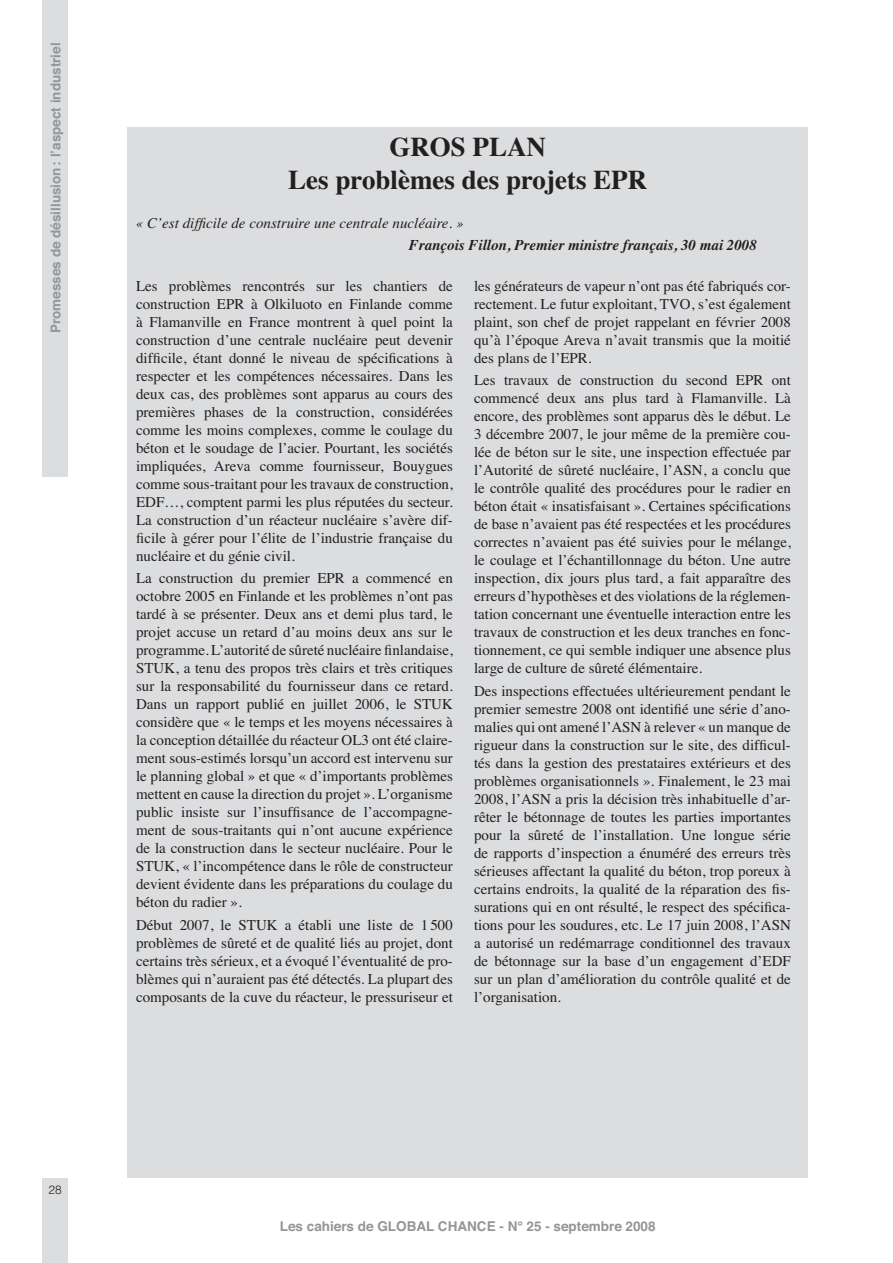
<style>
.page{position:relative;width:893px;height:1263px;background:#fff}
.page>*{position:absolute;margin:0;border:0;box-sizing:border-box;transform-origin:0 0}
.t1{font:700 27px/32.4px "Times";color:#231f20;text-align:center}
.t2{font:15px/18px "Times";color:#231f20;text-align:justify}
.t3{font:italic 15px/22.2px "Times";color:#231f20}
.t4{font:700 13.5px "Helvetica";color:#939598}
.t5{font:300 12px "Helvetica";color:#231f20}
.s1{font-weight:700}
</style>
<div class="page">
<div style="left:43px;top:0;width:25px;height:476px;background:#dcddde"></div>
<div style="left:43px;top:1178px;width:25px;height:85px;background:#dcddde"></div>
<div style="left:128px;top:128px;width:680px;height:1050px;background:#dcddde"></div>
<p class="t4" style="left:51px;top:333px;width:292px;rotate:-90deg">Promesses de désillusion : l’aspect industriel</p>
<p class="t5" style="left:49px;top:1185px;width:15px">28</p>
<p class="t1" style="left:288px;top:133px;width:361px">GROS PLAN<br>Les problèmes des projets EPR</p>
<p class="t3" style="left:409px;top:213px;width:349px;text-indent:-273px">« C’est difficile de construire une centrale nucléaire. »<br><span class="s1">François Fillon, Premier ministre français, 30 mai 2008</span></p>
<p class="t2" style="left:136px;top:278px;width:318px">Les problèmes rencontrés sur les chantiers de construction EPR à Olkiluoto en Finlande comme à Flamanville en France montrent à quel point la construction d’une centrale nucléaire peut devenir difficile, étant donné le niveau de spécifications à respecter et les compétences nécessaires. Dans les deux cas, des problèmes sont apparus au cours des premières phases de la construction, considérées comme les moins complexes, comme le coulage du béton et le soudage de l’acier. Pourtant, les sociétés impliquées, Areva comme fournisseur, Bouygues comme sous-traitant pour les travaux de construction, EDF…, comptent parmi les plus réputées du secteur.<br>La construction d’un réacteur nucléaire s’avère dif&shy;ficile à gérer pour l’élite de l’industrie française du nucléaire et du génie civil.</p>
<p class="t2" style="left:136px;top:571px;width:318px">La construction du premier EPR a commencé en octobre 2005 en Finlande et les problèmes n’ont pas tardé à se présenter. Deux ans et demi plus tard, le projet accuse un retard d’au moins deux ans sur le programme. L’autorité de sûreté nucléaire finlandaise, STUK, a tenu des propos très clairs et très critiques sur la responsabilité du fournisseur dans ce retard.<br>Dans un rapport publié en juillet 2006, le STUK considère que « le temps et les moyens nécessaires à la conception détaillée du réacteur OL3 ont été claire&shy;ment sous-estimés lorsqu’un accord est intervenu sur le planning global » et que « d’importants problèmes mettent en cause la direction du projet ». L’organisme public insiste sur l’insuffisance de l’accompagne&shy;ment de sous-traitants qui n’ont aucune expérience de la construction dans le secteur nucléaire. Pour le STUK, « l’incompétence dans le rôle de constructeur devient évidente dans les préparations du coulage du béton du radier ».</p>
<p class="t2" style="left:136px;top:917px;width:318px">Début 2007, le STUK a établi une liste de 1 500 problèmes de sûreté et de qualité liés au projet, dont certains très sérieux, et a évoqué l’éventualité de pro&shy;blèmes qui n’auraient pas été détectés. La plupart des composants de la cuve du réacteur, le pressuriseur et</p>
<p class="t2" style="left:474px;top:278px;width:318px">les générateurs de vapeur n’ont pas été fabriqués cor&shy;rectement. Le futur exploitant, TVO, s’est également plaint, son chef de projet rappelant en février 2008 qu’à l’époque Areva n’avait transmis que la moitié des plans de l’EPR.</p>
<p class="t2" style="left:474px;top:373px;width:318px">Les travaux de construction du second EPR ont commencé deux ans plus tard à Flamanville. Là encore, des problèmes sont apparus dès le début. Le 3 décembre 2007, le jour même de la première cou&shy;lée de béton sur le site, une inspection effectuée par l’Autorité de sûreté nucléaire, l’ASN, a conclu que le contrôle qualité des procédures pour le radier en béton était « insatisfaisant ». Certaines spécifications de base n’avaient pas été respectées et les procédures correctes n’avaient pas été suivies pour le mélange, le coulage et l’échantillonnage du béton. Une autre inspection, dix jours plus tard, a fait apparaître des erreurs d’hypothèses et des violations de la réglemen&shy;tation concernant une éventuelle interaction entre les travaux de construction et les deux tranches en fonc&shy;tionnement, ce qui semble indiquer une absence plus large de culture de sûreté élémentaire.</p>
<p class="t2" style="left:474px;top:683px;width:318px">Des inspections effectuées ultérieurement pendant le premier semestre 2008 ont identifié une série d’ano&shy;malies qui ont amené l’ASN à relever « un manque de rigueur dans la construction sur le site, des difficul&shy;tés dans la gestion des prestataires extérieurs et des problèmes organisationnels ». Finalement, le 23 mai 2008, l’ASN a pris la décision très inhabituelle d’ar&shy;rêter le bétonnage de toutes les parties importantes pour la sûreté de l’installation. Une longue série de rapports d’inspection a énuméré des erreurs très sérieuses affectant la qualité du béton, trop poreux à certains endroits, la qualité de la réparation des fis&shy;surations qui en ont résulté, le respect des spécifica&shy;tions pour les soudures, etc. Le 17 juin 2008, l’ASN a autorisé un redémarrage conditionnel des travaux de bétonnage sur la base d’un engagement d’EDF sur un plan d’amélioration du contrôle qualité et de l’organisation.</p>
<p class="t4" style="left:280px;top:1221px;width:377px">Les cahiers de GLOBAL CHANCE - N° 25 - septembre 2008</p>
</div>
